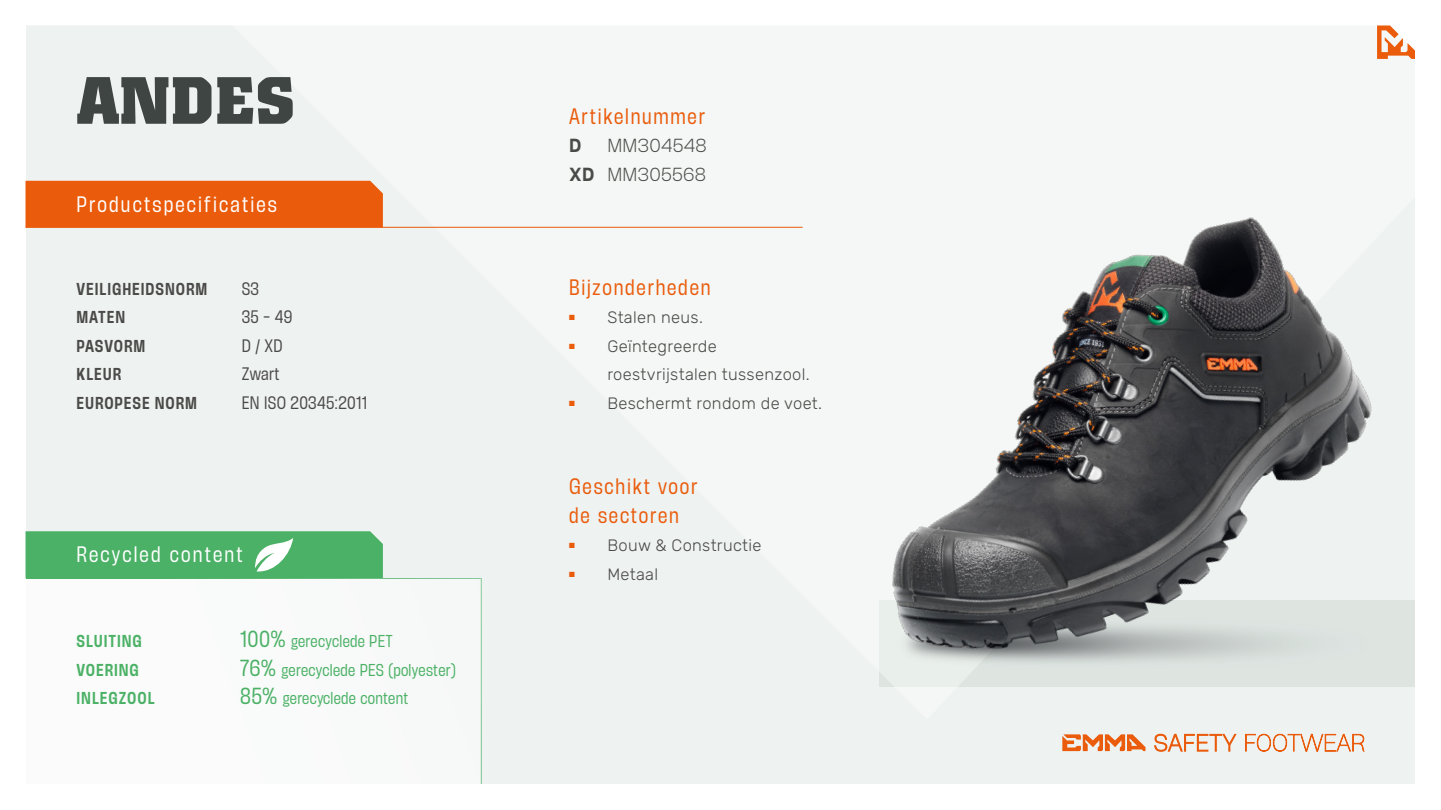
<style>
.page{position:relative;width:1441px;height:810px;background:#fff}
.page>*{position:absolute;margin:0;border:0;box-sizing:border-box;transform-origin:0 0}
.t1{font:700 66px "Colossalis";letter-spacing:.02em;color:#3f4542}
.t2{font:condensed 19.5px/28.5px "Herokid";letter-spacing:.09em;color:#ea5b0b}
.t3{font:condensed 19.5px "Herokid";letter-spacing:.11em;color:#fff}
.t4{font:300 16.5px/28.5px "Rubik";letter-spacing:.02em;color:#4a4a49}
.t5{font:300 16.5px/28.5px "Herokid";letter-spacing:.02em;color:#4a4a49;text-align:right}
.t6{font:600 16.5px "Herokid";color:#4a4a49}
.t7{font:condensed 15.75px "Herokid";letter-spacing:.02em;color:#4a4a49}
.t8{font:condensed 15px "Herokid";letter-spacing:.02em;color:#4bb166}
.t9{font:600 condensed 15px "Herokid";letter-spacing:.06em;color:#4a4a49}
.t10{font:600 condensed 15px "Herokid";letter-spacing:.06em;color:#4bb166}
.s1{font-size:20.25px}
.s2{font-weight:600}
</style>
<div class="page">
<div style="left:26px;top:26px;width:1389px;height:758px;background:#eef2f0"></div>
<svg style="left:26px;top:578px;width:455px;height:206px"></svg>
<svg style="left:1376px;top:26px;width:39px;height:33px"></svg>
<svg style="left:1154px;top:734px;width:209px;height:18px;background:#ecc7b0"></svg>
<svg style="left:1062px;top:734px;width:83px;height:17px"></svg>
<hr style="left:26px;top:227px;width:776px;height:1px;background:#ea5b0b">
<div style="left:1376px;top:601px;width:39px;height:86px;background:#dee5e1"></div>
<img style="left:827px;top:126px;width:549px;height:573px">
<div style="left:26px;top:181px;width:357px;height:47px;background:#ea5b0b"></div>
<svg style="left:26px;top:531px;width:357px;height:47px;background:#53b46d"></svg>
<h1 class="t1" style="left:77px;top:62px;width:220px">ANDES</h1>
<p class="t3" style="left:77px;top:191px;width:202px">Productspecificaties</p>
<p class="t9" style="left:77px;top:278px;width:132px">VEILIGHEIDSNORM</p>
<p class="t7" style="left:242px;top:278px;width:19px">S3</p>
<p class="t9" style="left:77px;top:307px;width:50px">MATEN</p>
<p class="t7" style="left:242px;top:306px;width:52px">35 - 49</p>
<p class="t9" style="left:77px;top:335px;width:70px">PASVORM</p>
<p class="t7" style="left:242px;top:335px;width:42px">D / XD</p>
<p class="t9" style="left:77px;top:364px;width:46px">KLEUR</p>
<p class="t7" style="left:242px;top:363px;width:39px">Zwart</p>
<p class="t9" style="left:77px;top:392px;width:122px">EUROPESE NORM</p>
<p class="t7" style="left:242px;top:392px;width:127px">EN ISO 20345:2011</p>
<p class="t3" style="left:77px;top:542px;width:167px">Recycled content</p>
<p class="t10" style="left:77px;top:631px;width:67px">SLUITING</p>
<p class="t8" style="left:240px;top:631px;width:154px"><span class="s1">100%</span> gerecyclede PET</p>
<p class="t10" style="left:77px;top:659px;width:64px">VOERING</p>
<p class="t8" style="left:240px;top:660px;width:217px"><span class="s1">76%</span> gerecyclede PES (polyester)</p>
<p class="t10" style="left:77px;top:688px;width:80px">INLEGZOOL</p>
<p class="t8" style="left:240px;top:688px;width:170px"><span class="s1">85%</span> gerecyclede content</p>
<p class="t2" style="left:569px;top:102px;width:137px">Artikelnummer</p>
<p class="t6" style="left:569px;top:133px;width:14px">D</p>
<p class="t5" style="left:569px;top:131px;width:139px">MM304548<br><span class="s2">XD</span> MM305568</p>
<p class="t2" style="left:569px;top:273px;width:143px">Bijzonderheden</p>
<p class="t4" style="left:569px;top:304px;width:135px"><sup>■</sup> Stalen neus.</p>
<p class="t4" style="left:607px;top:332px;width:204px;text-indent:-38px"><sup>■</sup> Geïntegreerde roestvrijstalen tussenzool.</p>
<p class="t4" style="left:569px;top:389px;width:254px"><sup>■</sup> Beschermt rondom de voet.</p>
<p class="t2" style="left:569px;top:472px;width:130px">Geschikt voor de sectoren</p>
<p class="t4" style="left:569px;top:532px;width:194px"><sup>■</sup> Bouw &amp; Constructie</p>
<p class="t4" style="left:569px;top:560px;width:91px"><sup>■</sup> Metaal</p>
</div>
